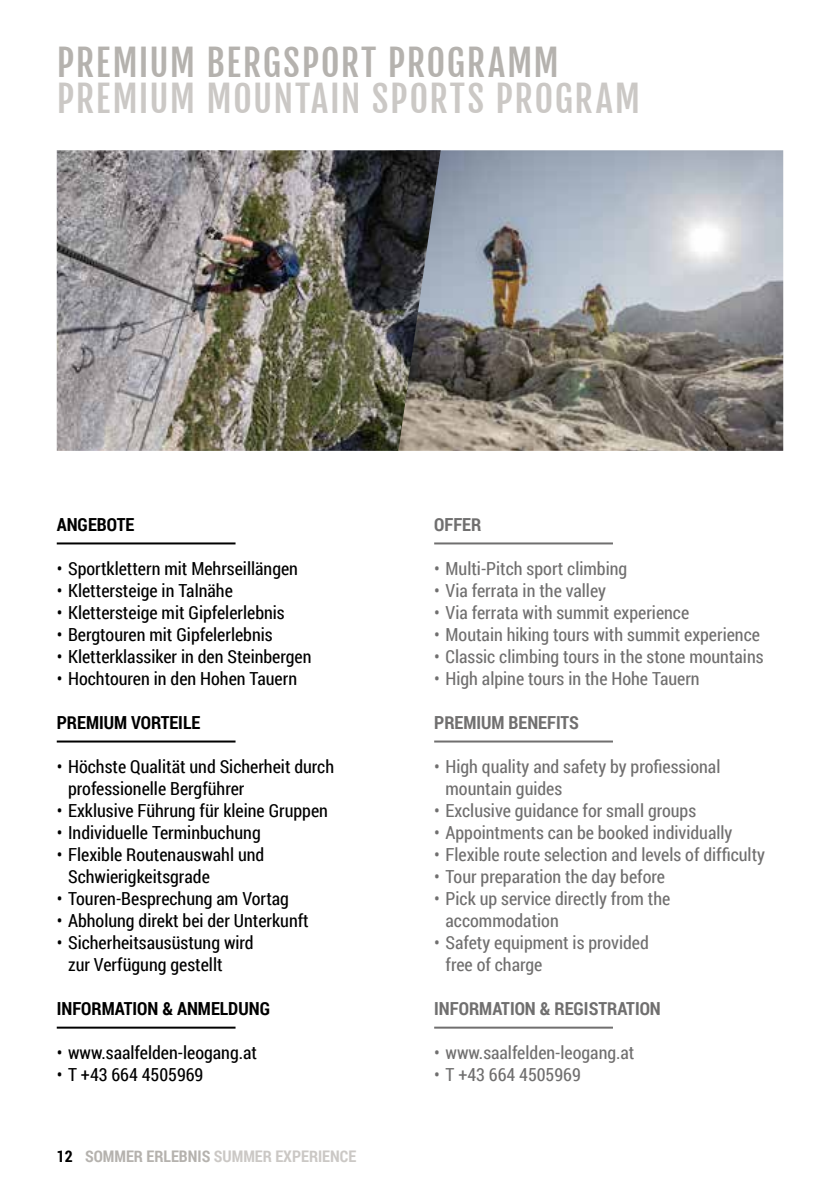
<style>
.page{position:relative;width:840px;height:1191px;background:#fff}
.page>*{position:absolute;margin:0;border:0;box-sizing:border-box;transform-origin:0 0}
.t1{font:36px "Fjalla One";letter-spacing:.045em;color:#cbc8c5}
.t2{font:36px "Fjalla One";letter-spacing:.045em;color:#b5b2ae}
.t3{font:18px/22px "Roboto Condensed";color:#706f6f}
.t4{font:18px/22px "Roboto Condensed";color:#000}
.t5{font:700 18px "Roboto Condensed";color:#000}
.t6{font:700 18px "Roboto Condensed";color:#706f6f}
.t7{font:700 16px "Roboto Condensed";color:#cbc8c5}
.s1{color:#000}
.s2{color:#b5b2ae}
</style>
<div class="page">
<img style="left:440px;top:150px;width:342px;height:301px">
<img style="left:57px;top:150px;width:383px;height:301px">
<hr style="left:57px;top:542px;width:178px;height:2px;background:#000">
<hr style="left:57px;top:740px;width:178px;height:2px;background:#000">
<hr style="left:57px;top:1026px;width:178px;height:2px;background:#000">
<hr style="left:434px;top:542px;width:178px;height:2px;background:#706f6f">
<hr style="left:434px;top:740px;width:178px;height:2px;background:#706f6f">
<hr style="left:434px;top:1026px;width:178px;height:2px;background:#706f6f">
<h1 class="t2" style="left:57px;top:41px;width:503px">PREMIUM BERGSPORT PROGRAMM</h1>
<h1 class="t1" style="left:57px;top:77px;width:584px">PREMIUM MOUNTAIN SPORTS PROGRAM</h1>
<p class="t5" style="left:57px;top:512px;width:79px">ANGEBOTE</p>
<p class="t4" style="left:57px;top:557px;width:242px">• Sportklettern mit Mehrseillängen</p>
<p class="t4" style="left:57px;top:579px;width:177px">• Klettersteige in Talnähe</p>
<p class="t4" style="left:57px;top:601px;width:229px">• Klettersteige mit Gipfelerlebnis</p>
<p class="t4" style="left:57px;top:623px;width:217px">• Bergtouren mit Gipfelerlebnis</p>
<p class="t4" style="left:57px;top:645px;width:256px">• Kletterklassiker in den Steinbergen</p>
<p class="t4" style="left:57px;top:667px;width:242px">• Hochtouren in den Hohen Tauern</p>
<p class="t5" style="left:57px;top:710px;width:145px">PREMIUM VORTEILE</p>
<p class="t4" style="left:68px;top:755px;width:267px;text-indent:-11px">• Höchste Qualität und Sicherheit durch professionelle Bergführer</p>
<p class="t4" style="left:57px;top:799px;width:272px">• Exklusive Führung für kleine Gruppen</p>
<p class="t4" style="left:57px;top:821px;width:205px">• Individuelle Terminbuchung</p>
<p class="t4" style="left:68px;top:843px;width:198px;text-indent:-11px">• Flexible Routenauswahl und<br>Schwierigkeitsgrade</p>
<p class="t4" style="left:57px;top:887px;width:234px">• Touren-Besprechung am Vortag</p>
<p class="t4" style="left:57px;top:909px;width:253px">• Abholung direkt bei der Unterkunft</p>
<p class="t4" style="left:68px;top:931px;width:187px;text-indent:-11px">• Sicherheitsausüstung wird zur Verfügung gestellt</p>
<p class="t5" style="left:57px;top:996px;width:215px">INFORMATION &amp; ANMELDUNG</p>
<p class="t4" style="left:57px;top:1041px;width:202px">• www.saalfelden-leogang.at</p>
<p class="t4" style="left:57px;top:1063px;width:148px">• T +43 664 4505969</p>
<p class="t7" style="left:57px;top:1145px;width:301px"><span class="s1">12</span> <span class="s2">SOMMER ERLEBNIS</span> SUMMER EXPERIENCE</p>
<p class="t6" style="left:434px;top:512px;width:49px">OFFER</p>
<p class="t3" style="left:434px;top:557px;width:194px">• Multi-Pitch sport climbing</p>
<p class="t3" style="left:434px;top:579px;width:173px">• Via ferrata in the valley</p>
<p class="t3" style="left:434px;top:601px;width:256px">• Via ferrata with summit experience</p>
<p class="t3" style="left:434px;top:623px;width:327px">• Moutain hiking tours with summit experience</p>
<p class="t3" style="left:434px;top:645px;width:331px">• Classic climbing tours in the stone mountains</p>
<p class="t3" style="left:434px;top:667px;width:267px">• High alpine tours in the Hohe Tauern</p>
<p class="t6" style="left:434px;top:710px;width:146px">PREMIUM BENEFITS</p>
<p class="t3" style="left:445px;top:755px;width:276px;text-indent:-11px">• High quality and safety by profiessional mountain guides</p>
<p class="t3" style="left:434px;top:799px;width:263px">• Exclusive guidance for small groups</p>
<p class="t3" style="left:434px;top:821px;width:299px">• Appointments can be booked individually</p>
<p class="t3" style="left:434px;top:843px;width:332px">• Flexible route selection and levels of difficulty</p>
<p class="t3" style="left:434px;top:865px;width:232px">• Tour preparation the day before</p>
<p class="t3" style="left:445px;top:887px;width:226px;text-indent:-11px">• Pick up service directly from the accommodation</p>
<p class="t3" style="left:445px;top:931px;width:205px;text-indent:-11px">• Safety equipment is provided free of charge</p>
<p class="t6" style="left:434px;top:996px;width:228px">INFORMATION &amp; REGISTRATION</p>
<p class="t3" style="left:434px;top:1041px;width:202px">• www.saalfelden-leogang.at</p>
<p class="t3" style="left:434px;top:1063px;width:148px">• T +43 664 4505969</p>
</div>
